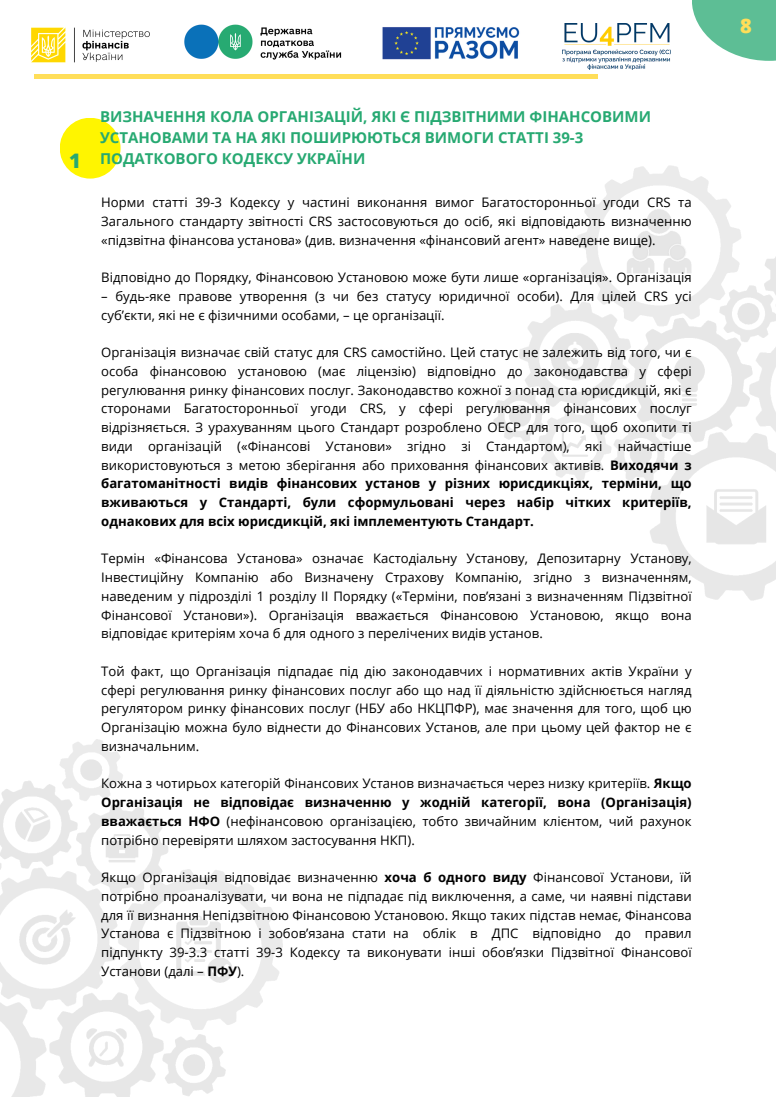
<style>
.page{position:relative;width:776px;height:1097px;background:#fff}
.page>*{position:absolute;margin:0;border:0;box-sizing:border-box;transform-origin:0 0}
.t1{font:800 20px "Open Sans";color:#ffde59}
.t2{font:800 20px "Open Sans";color:#27a972}
.t3{font:700 15px/20.6px "Open Sans";color:#27a972}
.t4{font:13.12px/18.8px "Open Sans";color:#000;text-align:justify}
.s1{font-weight:700}
</style>
<div class="page">
<hr style="left:282px;top:75px;width:315px;height:4px;background:#ffde59">
<hr style="left:34px;top:75px;width:315px;height:4px;background:#ffde59">
<svg style="left:692px;top:0;width:84px;height:61px;fill:#5dbe95"></svg>
<img style="left:0;top:739px;width:282px;height:358px">
<img style="left:494px;top:166px;width:282px;height:434px">
<div style="left:60px;top:118px;width:61px;height:61px;background:#fff500;border-radius:50%"></div>
<img style="left:31px;top:27px;width:119px;height:36px">
<img style="left:184px;top:24px;width:158px;height:36px">
<img style="left:382px;top:27px;width:138px;height:33px">
<img style="left:563px;top:23px;width:107px;height:47px">
<p class="t2" style="left:69px;top:146px;width:13px">1</p>
<p class="t3" style="left:100px;top:106px;width:552px">ВИЗНАЧЕННЯ КОЛА ОРГАНІЗАЦІЙ, ЯКІ Є ПІДЗВІТНИМИ ФІНАНСОВИМИ<br>УСТАНОВАМИ ТА НА ЯКІ ПОШИРЮЮТЬСЯ ВИМОГИ СТАТТІ 39-3<br>ПОДАТКОВОГО КОДЕКСУ УКРАЇНИ</p>
<p class="t4" style="left:101px;top:193px;width:592px">Норми статті 39-3 Кодексу у частині виконання вимог Багатосторонньої угоди CRS та Загального стандарту звітності CRS застосовуються до осіб, які відповідають визначенню «підзвітна фінансова установа» (див. визначення «фінансовий агент» наведене вище).</p>
<p class="t4" style="left:101px;top:268px;width:592px">Відповідно до Порядку, Фінансовою Установою може бути лише «організація». Організація</p>
<p class="t4" style="left:101px;top:286px;width:592px">– будь-яке правове утворення (з чи без статусу юридичної особи). Для цілей CRS усі суб’єкти, які не є фізичними особами, – це організації.</p>
<p class="t4" style="left:101px;top:343px;width:592px">Організація визначає свій статус для CRS самостійно. Цей статус не залежить від того, чи є особа фінансовою установою (має ліцензію) відповідно до законодавства у сфері регулювання ринку фінансових послуг. Законодавство кожної з понад ста юрисдикцій, які є сторонами Багатосторонньої угоди CRS, у сфері регулювання фінансових послуг відрізняється. З урахуванням цього Стандарт розроблено ОЕСР для того, щоб охопити ті види організацій («Фінансові Установи» згідно зі Стандартом), які найчастіше використовуються з метою зберігання або приховання фінансових активів. <span class="s1">Виходячи з багатоманітності видів фінансових установ у різних юрисдикціях, терміни, що вживаються у Стандарті, були сформульовані через набір чітких критеріїв, однакових для всіх юрисдикцій, які імплементують Стандарт.</span></p>
<p class="t4" style="left:101px;top:549px;width:592px">Термін «Фінансова Установа» означає Кастодіальну Установу, Депозитарну Установу, Інвестиційну Компанію або Визначену Страхову Компанію, згідно з визначенням, наведеним у підрозділі 1 розділу II Порядку («Терміни, пов’язані з визначенням Підзвітної Фінансової Установи»). Організація вважається Фінансовою Установою, якщо вона відповідає критеріям хоча б для одного з перелічених видів установ.</p>
<p class="t4" style="left:101px;top:661px;width:592px">Той факт, що Організація підпадає під дію законодавчих і нормативних актів України у сфері регулювання ринку фінансових послуг або що над її діяльністю здійснюється нагляд регулятором ринку фінансових послуг (НБУ або НКЦПФР), має значення для того, щоб цю Організацію можна було віднести до Фінансових Установ, але при цьому цей фактор не є визначальним.</p>
<p class="t4" style="left:101px;top:774px;width:592px">Кожна з чотирьох категорій Фінансових Установ визначається через низку критеріїв. <span class="s1">Якщо Організація не відповідає визначенню у жодній категорії, вона (Організація) вважається НФО</span> (нефінансовою організацією, тобто звичайним клієнтом, чий рахунок потрібно перевіряти шляхом застосування НКП).</p>
<p class="t4" style="left:101px;top:868px;width:592px">Якщо Організація відповідає визначенню <span class="s1">хоча б одного виду</span> Фінансової Установи, їй потрібно проаналізувати, чи вона не підпадає під виключення, а саме, чи наявні підстави для її визнання Непідзвітною Фінансовою Установою. Якщо таких підстав немає, Фінансова Установа є Підзвітною і зобов’язана стати на облік в ДПС відповідно до правил підпункту 39-3.3 статті 39-3 Кодексу та виконувати інші обов’язки Підзвітної Фінансової Установи (далі – <span class="s1">ПФУ</span>).</p>
<p class="t1" style="left:740px;top:12px;width:13px">8</p>
</div>
